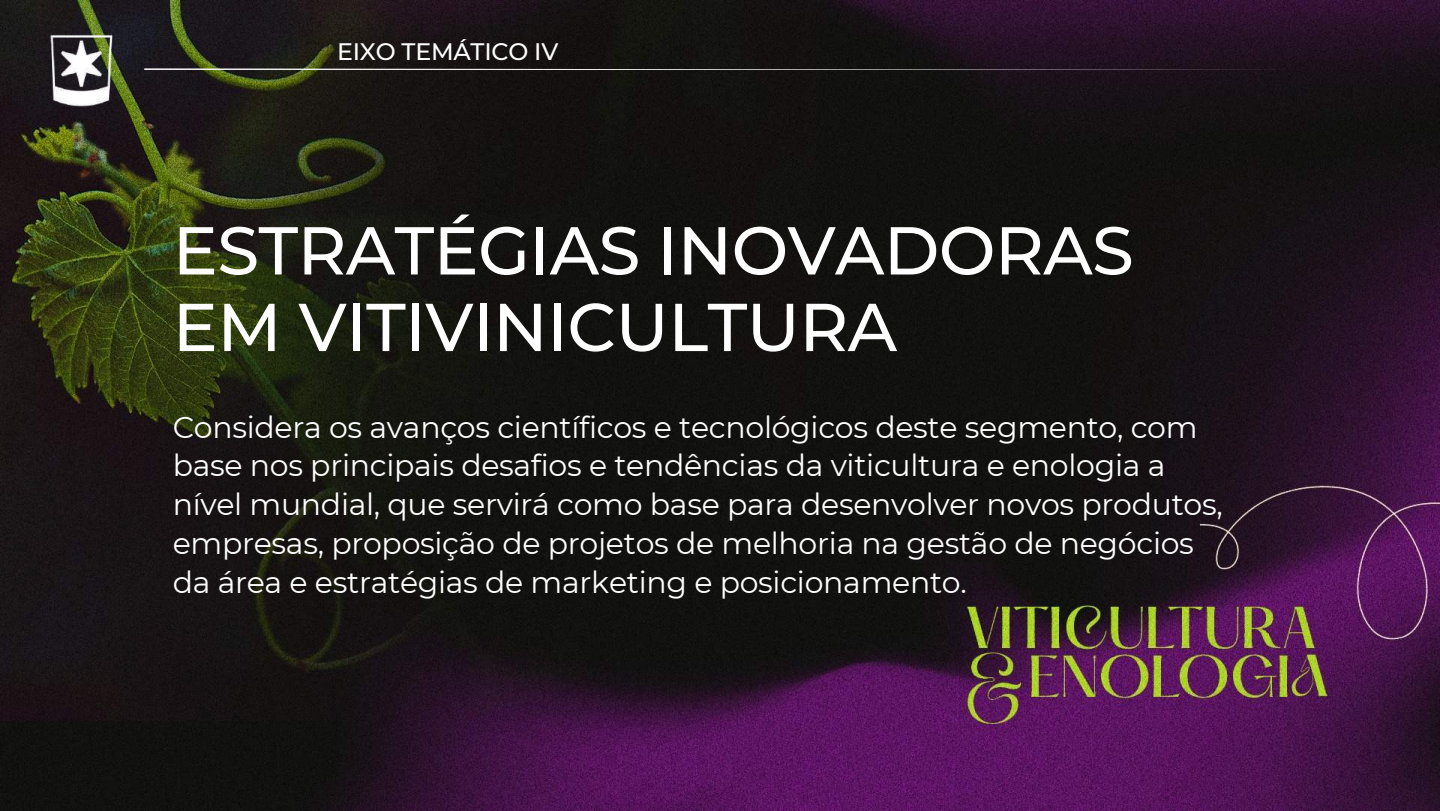
<style>
.page{position:relative;width:1440px;height:811px;background:#fff}
.page>*{position:absolute;margin:0;border:0;box-sizing:border-box;transform-origin:0 0}
.t1{font:500 67.5px/76.5px "Montserrat";letter-spacing:-.01em;color:#fff}
.t2{font:30px/38.8px "Montserrat";letter-spacing:-.01em;color:#fff}
.t3{font:500 23.77px "Montserrat";letter-spacing:-.01em;color:#fff}
</style>
<div class="page">
<img style="left:0;top:0;width:1440px;height:810px">
<svg style="left:144px;top:68px;width:1152px;height:2px;background:#6f6b6d"></svg>
<img style="left:32px;top:24px;width:86px;height:84px">
<p class="t3" style="left:337px;top:37px;width:223px">EIXO TEMÁTICO IV</p>
<h1 class="t1" style="left:173px;top:212px;width:963px">ESTRATÉGIAS INOVADORAS<br>EM VITIVINICULTURA</h1>
<p class="t2" style="left:173px;top:407px;width:1052px">Considera os avanços científicos e tecnológicos deste segmento, com base nos principais desafios e tendências da viticultura e enologia a nível mundial, que servirá como base para desenvolver novos produtos, empresas, proposição de projetos de melhoria na gestão de negócios da área e estratégias de marketing e posicionamento.</p>
</div>
